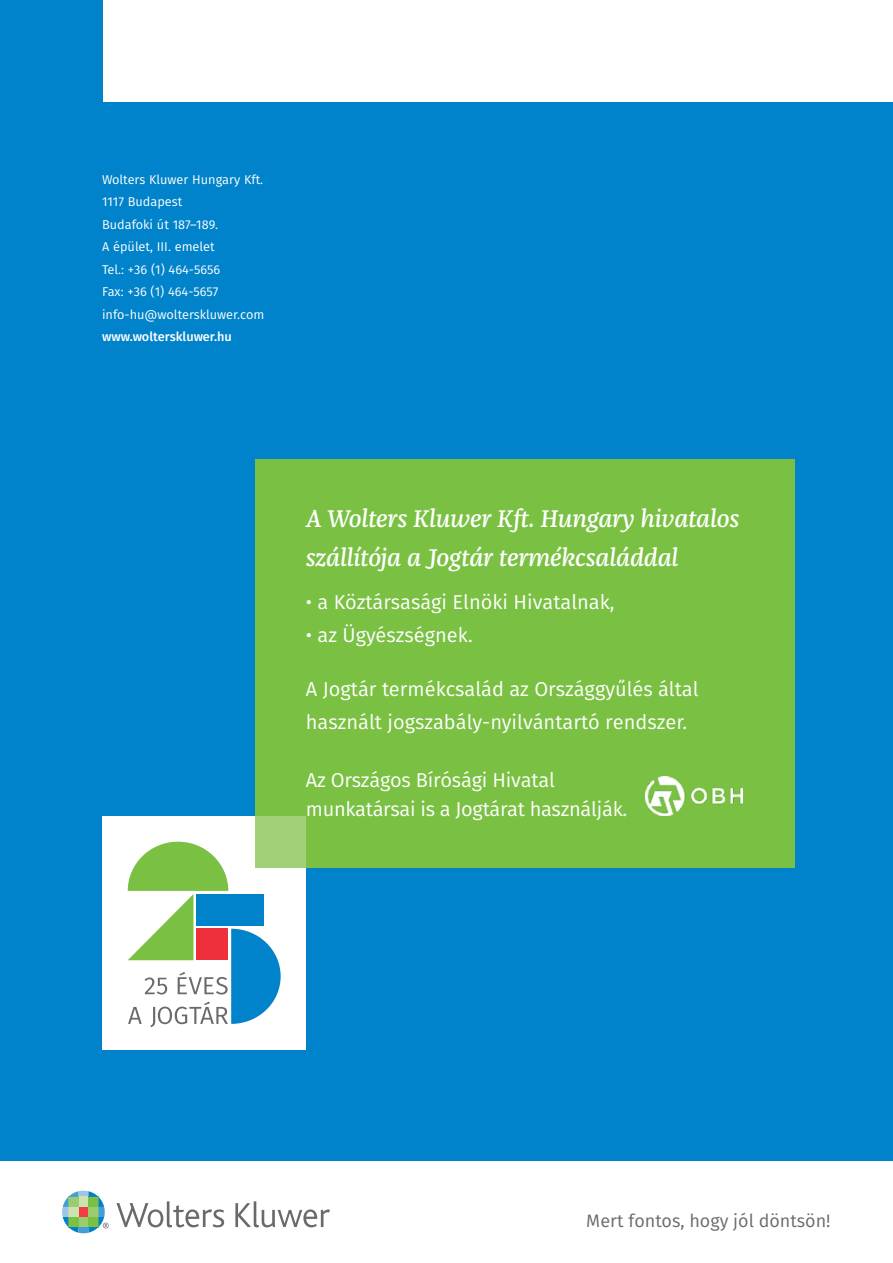
<style>
.page{position:relative;width:893px;height:1263px;background:#fff}
.page>*{position:absolute;margin:0;border:0;box-sizing:border-box;transform-origin:0 0}
.t1{font:italic 500 25.05px/38.1px "Franziska Pro";letter-spacing:-.01em;color:#fff}
.t2{font:20.1px/32.4px "Fira Sans";color:#fff}
.t3{font:18px "Fira Sans";color:#696a6d}
.t4{font:12.75px/22.5px "Fira Sans";color:#fff}
.t5{font:500 12.75px "Fira Sans";color:#fff}
</style>
<div class="page">
<div style="left:0;top:102px;width:893px;height:1059px;background:#0083ca"></div>
<svg style="left:116px;top:1201px;width:108px;height:26px"></svg>
<svg style="left:235px;top:1201px;width:95px;height:26px"></svg>
<svg style="left:62px;top:1190px;width:47px;height:43px"></svg>
<div style="left:102px;top:816px;width:204px;height:233px;background:#fff"></div>
<svg style="left:128px;top:842px;width:153px;height:185px"></svg>
<div style="left:255px;top:459px;width:539px;height:408px;background:#7ac143"></div>
<img style="left:691px;top:787px;width:52px;height:18px">
<img style="left:646px;top:777px;width:45px;height:38px">
<div style="left:255px;top:816px;width:51px;height:51px;background:#a1d078"></div>
<div style="left:0;top:0;width:102px;height:153px;background:#0083ca"></div>
<p class="t4" style="left:102px;top:168px;width:164px">Wolters Kluwer Hungary Kft.<br>1117 Budapest<br>Budafoki út 187–189.<br>A épület, III. emelet<br>Tel.: +36 (1) 464-5656<br>Fax: +36 (1) 464-5657 info-hu@wolterskluwer.com</p>
<p class="t5" style="left:102px;top:326px;width:131px">www.wolterskluwer.hu</p>
<p class="t1" style="left:306px;top:500px;width:435px">A Wolters Kluwer Kft. Hungary hivatalos szállítója a Jogtár termékcsaláddal</p>
<p class="t2" style="left:306px;top:585px;width:310px">• a Köztársasági Elnöki Hivatalnak,</p>
<p class="t2" style="left:306px;top:618px;width:168px">• az Ügyészségnek.</p>
<p class="t2" style="left:306px;top:673px;width:394px">A Jogtár termékcsalád az Országgyűlés által használt jogszabály-nyilvántartó rendszer.</p>
<p class="t2" style="left:306px;top:766px;width:323px;line-height:28.8px">Az Országos Bírósági Hivatal munkatársai is a Jogtárat használják.</p>
<p class="t3" style="left:586px;top:1207px;width:246px">Mert fontos, hogy jól döntsön!</p>
</div>
